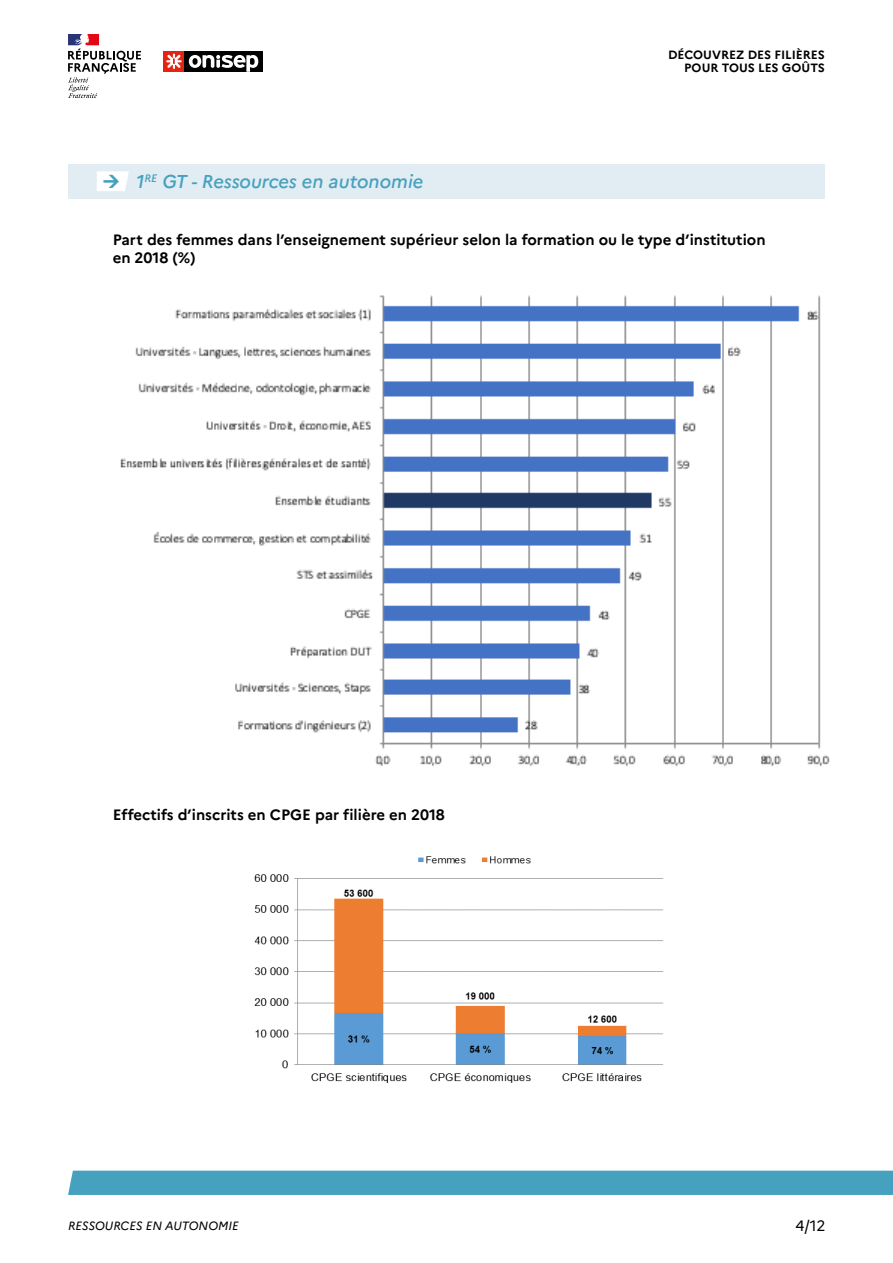
<style>
.page{position:relative;width:893px;height:1263px;background:#fff}
.page>*{position:absolute;margin:0;border:0;box-sizing:border-box;transform-origin:0 0}
.t1{font:italic 500 18.6px "Marianne";color:#46a1bf}
.t2{font:700 15px/18px "Marianne";color:#000}
.t3{font:15px "Marianne";color:#000}
.t4{font:700 12px/13.5px "Marianne";color:#000;text-align:right}
.t5{font:italic 12px "Marianne";color:#000}
</style>
<div class="page">
<div style="left:68px;top:1170px;width:825px;height:25px;background:#46a1bf"></div>
<div style="left:184px;top:51px;width:79px;height:21px;background:#000"></div>
<svg style="left:189px;top:55px;width:69px;height:17px"></svg>
<div style="left:163px;top:51px;width:21px;height:21px;background:#e42313"></div>
<svg style="left:166px;top:54px;width:16px;height:15px"></svg>
<svg style="left:68px;top:34px;width:73px;height:64px"></svg>
<div style="left:68px;top:165px;width:757px;height:34px;background:#e2ecf3"></div>
<img style="left:120px;top:295px;width:710px;height:472px">
<img style="left:254px;top:856px;width:410px;height:227px">
<svg style="left:97px;top:171px;width:32px;height:20px"></svg>
<p class="t1" style="left:136px;top:170px;width:289px">1<sup>RE</sup> GT - Ressources en autonomie</p>
<p class="t4" style="left:668px;top:48px;width:158px">DÉCOUVREZ DES FILIÈRES<br>POUR TOUS LES GOÛTS</p>
<p class="t2" style="left:113px;top:231px;width:654px">Part des femmes dans l’enseignement supérieur selon la formation ou le type d’institution en 2018 (%)</p>
<p class="t2" style="left:113px;top:805px;width:334px">Effectifs d’inscrits en CPGE par filière en 2018</p>
<p class="t5" style="left:68px;top:1218px;width:172px">RESSOURCES EN AUTONOMIE</p>
<p class="t3" style="left:795px;top:1217px;width:32px">4/12</p>
</div>
